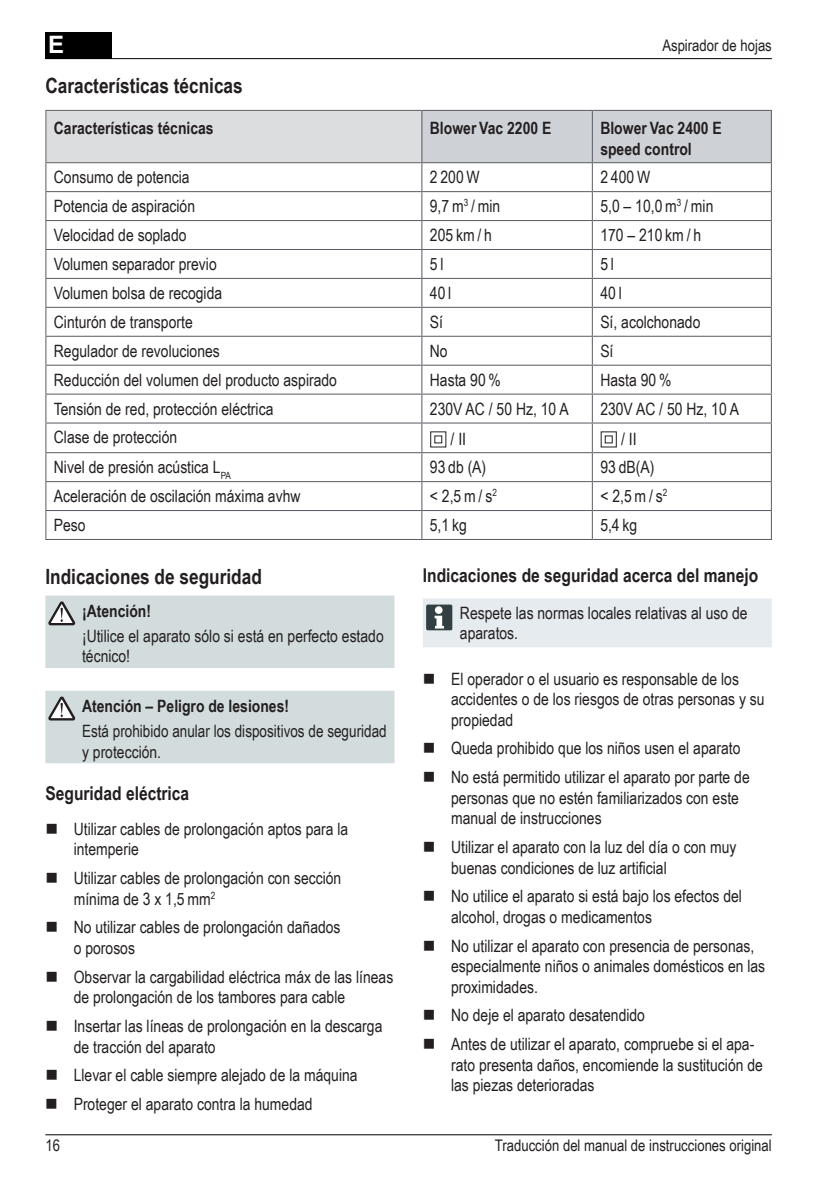
<style>
.page{position:relative;width:840px;height:1191px;background:#fff}
.page>*{position:absolute;margin:0;border:0;box-sizing:border-box;transform-origin:0 0}
.t1{font:700 24px "Arial";color:#fff}
.t2{font:700 21px "Arial Narrow";color:#231f20}
.t3{font:700 19px "Arial Narrow";color:#231f20}
.t4{font:17px/20.4px "Arial Narrow";color:#231f20}
.t5{font:700 17px/20.4px "Arial Narrow";color:#231f20}
.t6{font:16px "Arial Narrow";color:#231f20}
</style>
<div class="page">
<div style="left:45px;top:32px;width:67px;height:27px;background:#000"></div>
<hr style="left:45px;top:1134px;width:726px;height:1px;background:#000">
<hr style="left:45px;top:58px;width:726px;height:1px;background:#000">
<div style="left:46px;top:110px;width:375px;height:53px;background:#dcdddf"></div>
<hr style="left:45px;top:111px;width:1px;height:51px;background:#636366">
<hr style="left:45px;top:110px;width:376px;height:1px;background:#636366">
<hr style="left:45px;top:162px;width:376px;height:1px;background:#636366">
<hr style="left:45px;top:191px;width:376px;height:1px;background:#595b62">
<hr style="left:45px;top:220px;width:376px;height:1px;background:#595b62">
<hr style="left:45px;top:249px;width:376px;height:1px;background:#595b62">
<hr style="left:45px;top:278px;width:376px;height:1px;background:#595b62">
<hr style="left:45px;top:307px;width:376px;height:1px;background:#595b62">
<hr style="left:45px;top:336px;width:376px;height:1px;background:#595b62">
<hr style="left:45px;top:365px;width:376px;height:1px;background:#595b62">
<hr style="left:45px;top:393px;width:376px;height:1px;background:#595b62">
<hr style="left:45px;top:422px;width:376px;height:1px;background:#595b62">
<hr style="left:45px;top:452px;width:376px;height:1px;background:#595b62">
<hr style="left:45px;top:481px;width:376px;height:1px;background:#595b62">
<svg style="left:45px;top:163px;width:1px;height:376px"></svg>
<hr style="left:45px;top:510px;width:376px;height:1px;background:#595b62">
<hr style="left:45px;top:539px;width:376px;height:1px;background:#595b62">
<hr style="left:421px;top:539px;width:171px;height:1px;background:#595b62">
<hr style="left:592px;top:539px;width:179px;height:1px;background:#595b62">
<svg style="left:421px;top:110px;width:350px;height:429px"></svg>
<div style="left:45px;top:595px;width:349px;height:73px;background:#d3dcdd"></div>
<div style="left:45px;top:691px;width:349px;height:72px;background:#d3dcdd"></div>
<div style="left:423px;top:598px;width:348px;height:49px;background:#e6ebef"></div>
<div style="left:434px;top:606px;width:8px;height:8px;background:#fff;border-radius:50%"></div>
<h1 class="t1" style="left:48px;top:29px;width:18px">E</h1>
<p class="t6" style="left:662px;top:34px;width:111px">Aspirador de hojas</p>
<p class="t2" style="left:45px;top:70px;width:199px">Características técnicas</p>
<p class="t5" style="left:54px;top:117px;width:161px">Características técnicas</p>
<p class="t5" style="left:429px;top:117px;width:123px">Blower Vac 2200 E</p>
<p class="t5" style="left:600px;top:117px;width:123px">Blower Vac 2400 E speed control</p>
<p class="t4" style="left:54px;top:166px;width:137px">Consumo de potencia</p>
<p class="t4" style="left:429px;top:166px;width:51px">2200W</p>
<p class="t4" style="left:600px;top:166px;width:51px">2400W</p>
<p class="t4" style="left:54px;top:195px;width:143px">Potencia de aspiración</p>
<p class="t4" style="left:429px;top:195px;width:72px">9,7 m<sup>3</sup> / min</p>
<p class="t4" style="left:600px;top:195px;width:114px">5,0 – 10,0 m<sup>3</sup> / min</p>
<p class="t4" style="left:54px;top:224px;width:134px">Velocidad de soplado</p>
<p class="t4" style="left:429px;top:224px;width:63px">205km/h</p>
<p class="t4" style="left:600px;top:224px;width:102px">170 – 210 km / h</p>
<p class="t4" style="left:54px;top:253px;width:164px">Volumen separador previo</p>
<p class="t4" style="left:429px;top:253px;width:15px">5l</p>
<p class="t4" style="left:600px;top:253px;width:15px">5l</p>
<p class="t4" style="left:54px;top:282px;width:170px">Volumen bolsa de recogida</p>
<p class="t4" style="left:429px;top:282px;width:23px">40l</p>
<p class="t4" style="left:600px;top:282px;width:23px">40l</p>
<p class="t4" style="left:54px;top:311px;width:140px">Cinturón de transporte</p>
<p class="t4" style="left:429px;top:311px;width:15px">Sí</p>
<p class="t4" style="left:600px;top:311px;width:101px">Sí, acolchonado</p>
<p class="t4" style="left:54px;top:340px;width:167px">Regulador de revoluciones</p>
<p class="t4" style="left:429px;top:340px;width:19px">No</p>
<p class="t4" style="left:600px;top:340px;width:15px">Sí</p>
<p class="t4" style="left:54px;top:369px;width:284px">Reducción del volumen del producto aspirado</p>
<p class="t4" style="left:429px;top:369px;width:73px">Hasta 90 %</p>
<p class="t4" style="left:600px;top:369px;width:73px">Hasta 90 %</p>
<p class="t4" style="left:54px;top:398px;width:221px">Tensión de red, protección eléctrica</p>
<p class="t4" style="left:429px;top:398px;width:140px">230V AC / 50 Hz, 10 A</p>
<p class="t4" style="left:600px;top:398px;width:140px">230V AC / 50 Hz, 10 A</p>
<p class="t4" style="left:54px;top:426px;width:125px">Clase de protección</p>
<p class="t4" style="left:450px;top:428px;width:17px">/ II</p>
<p class="t4" style="left:620px;top:428px;width:17px">/ II</p>
<p class="t4" style="left:54px;top:456px;width:178px">Nivel de presión acústica L<sub>PA</sub></p>
<p class="t4" style="left:429px;top:456px;width:58px">93 db (A)</p>
<p class="t4" style="left:600px;top:456px;width:55px">93 dB(A)</p>
<p class="t4" style="left:54px;top:485px;width:248px">Aceleración de oscilación máxima avhw</p>
<p class="t4" style="left:429px;top:485px;width:68px">&lt; 2,5m/s<sup>2</sup></p>
<p class="t4" style="left:600px;top:485px;width:68px">&lt; 2,5m/s<sup>2</sup></p>
<p class="t4" style="left:54px;top:514px;width:33px">Peso</p>
<p class="t4" style="left:429px;top:514px;width:38px">5,1 kg</p>
<p class="t4" style="left:600px;top:514px;width:38px">5,4 kg</p>
<p class="t2" style="left:45px;top:561px;width:218px">Indicaciones de seguridad</p>
<p class="t5" style="left:82px;top:600px;width:70px">¡Atención!</p>
<p class="t4" style="left:82px;top:625px;width:303px">¡Utilice el aparato sólo si está en perfecto estado técnico!</p>
<p class="t5" style="left:82px;top:695px;width:208px">Atención – Peligro de lesiones!</p>
<p class="t4" style="left:82px;top:720px;width:306px">Está prohibido anular los dispositivos de seguridad y protección.</p>
<p class="t3" style="left:45px;top:779px;width:145px">Seguridad eléctrica</p>
<p class="t4" style="left:74px;top:818px;width:276px">Utilizar cables de prolongación aptos para la intemperie</p>
<p class="t4" style="left:74px;top:867px;width:269px">Utilizar cables de prolongación con sección mínima de 3 x 1,5 mm<sup>2</sup></p>
<p class="t4" style="left:74px;top:916px;width:268px">No utilizar cables de prolongación dañados o -porosos</p>
<p class="t4" style="left:74px;top:966px;width:321px">Observar la cargabilidad eléctrica máx de las líneas de prolongación de los tambores para cable</p>
<p class="t4" style="left:74px;top:1015px;width:310px">Insertar las líneas de prolongación en la descarga de tracción del aparato</p>
<p class="t4" style="left:74px;top:1060px;width:285px;line-height:28.8px">Llevar el cable siempre alejado de la máquina<br>Proteger el aparato contra la humedad</p>
<p class="t3" style="left:422px;top:560px;width:337px">Indicaciones de seguridad acerca del manejo</p>
<p class="t4" style="left:459px;top:602px;width:289px">Respete las normas locales relativas al uso de aparatos.</p>
<p class="t4" style="left:451px;top:668px;width:315px">El operador o el usuario es responsable de los accidentes o de los riesgos de otras personas y su propiedad</p>
<p class="t4" style="left:451px;top:733px;width:300px;line-height:28.8px">Queda prohibido que los niños usen el aparato<br>No está permitido utilizar el aparato por parte de</p>
<p class="t4" style="left:451px;top:787px;width:289px">personas que no estén familiarizados con este manual de instrucciones</p>
<p class="t4" style="left:451px;top:836px;width:287px">Utilizar el aparato con la luz del día o con muy buenas condiciones de luz artificial</p>
<p class="t4" style="left:451px;top:885px;width:292px">No utilice el aparato si está bajo los efectos del alcohol, drogas o medicamentos</p>
<p class="t4" style="left:451px;top:935px;width:315px">No utilizar el aparato con presencia de personas, especialmente niños o animales domésticos en las proximidades.</p>
<p class="t4" style="left:451px;top:1000px;width:305px;line-height:29px">No deje el aparato desatendido<br>Antes de utilizar el aparato, compruebe si el apa-</p>
<p class="t4" style="left:451px;top:1054px;width:313px">rato presenta daños, encomiende la sustitución de las piezas deterioradas</p>
<p class="t6" style="left:45px;top:1133px;width:16px">16</p>
<p class="t6" style="left:494px;top:1133px;width:278px">Traducción del manual de instrucciones original</p>
</div>
